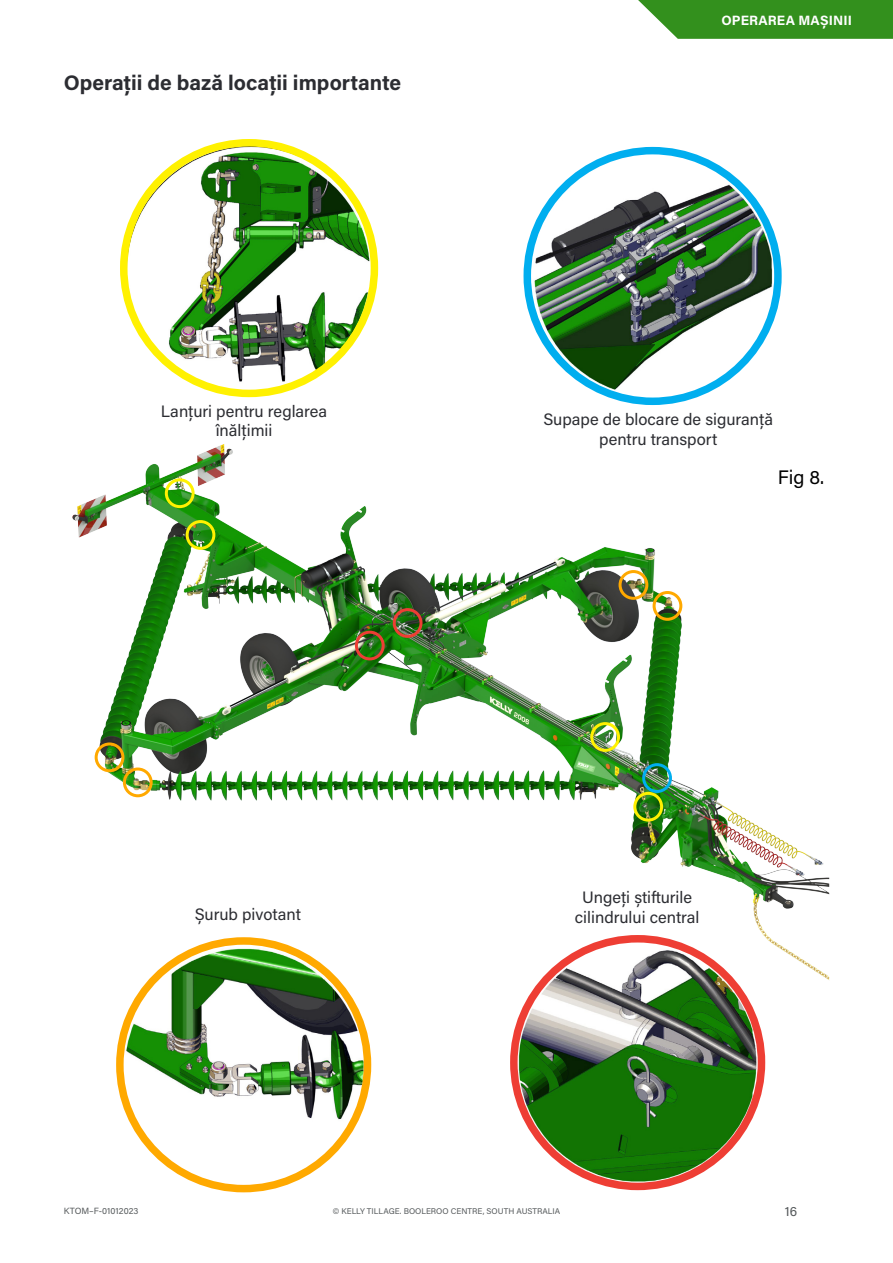
<style>
.page{position:relative;width:893px;height:1263px;background:#fff}
.page>*{position:absolute;margin:0;border:0;box-sizing:border-box;transform-origin:0 0}
.Body_Sub_Headings{font:700 21px "Acumin Pro";color:#2c2d32}
.t1{font:19.5px "Acumin Pro";color:#000}
.Description_Text{font:16.5px/19.8px "Acumin Pro";color:#2c2d32;text-align:center}
.Tab_Label_White{font:700 13.5px "Acumin Pro";letter-spacing:.01em;color:#fff}
.t2{font:13.5px "Acumin Pro";color:#565a5c}
.t3{font:9px "Acumin Pro";color:#565a5c}
.t4{font:8.25px "Acumin Pro";color:#565a5c}
</style>
<div class="page">
<svg style="left:638px;top:0;width:255px;height:39px;background:#43992f"></svg>
<img style="left:72px;top:444px;width:757px;height:543px">
<img style="left:514px;top:939px;width:247px;height:247px;border-radius:124px">
<div style="left:510px;top:935px;width:255px;height:255px;border:8px solid #ee3e34;border-radius:50%"></div>
<img style="left:527px;top:151px;width:251px;height:250px;border-radius:125px">
<div style="left:523px;top:147px;width:259px;height:258px;border:8px solid #00aeef;border-radius:50%"></div>
<img style="left:124px;top:143px;width:250px;height:250px;border-radius:125px">
<div style="left:120px;top:139px;width:258px;height:258px;border:8px solid #fff101;border-radius:50%"></div>
<img style="left:120px;top:941px;width:247px;height:247px;border-radius:124px">
<div style="left:116px;top:937px;width:255px;height:255px;border:8px solid #ffa900;border-radius:50%"></div>
<div style="left:165px;top:478px;width:30px;height:30px;border:3px solid #fff101;border-radius:50%"></div>
<div style="left:186px;top:520px;width:29px;height:30px;border:3px solid #fff101;border-radius:50%"></div>
<div style="left:633px;top:792px;width:30px;height:30px;border:3px solid #fff101;border-radius:50%"></div>
<div style="left:590px;top:722px;width:30px;height:30px;border:3px solid #fff101;border-radius:50%"></div>
<div style="left:642px;top:763px;width:30px;height:30px;border:3px solid #00aeef;border-radius:50%"></div>
<div style="left:123px;top:767px;width:30px;height:30px;border:3px solid #ffa900;border-radius:50%"></div>
<div style="left:95px;top:742px;width:29px;height:30px;border:3px solid #ffa900;border-radius:50%"></div>
<div style="left:619px;top:570px;width:29px;height:30px;border:3px solid #ffa900;border-radius:50%"></div>
<div style="left:653px;top:591px;width:29px;height:30px;border:3px solid #ffa900;border-radius:50%"></div>
<div style="left:355px;top:631px;width:30px;height:29px;border:3px solid #ee3e34;border-radius:50%"></div>
<div style="left:393px;top:608px;width:29px;height:30px;border:3px solid #ee3e34;border-radius:50%"></div>
<p class="Body_Sub_Headings" style="left:64px;top:68px;width:339px">Operații de bază locații importante</p>
<p class="Description_Text" style="left:161px;top:400px;width:168px">Lanțuri pentru reglarea înălțimii</p>
<p class="Tab_Label_White" style="left:721px;top:11px;width:132px">OPERAREA MAȘINII</p>
<p class="Description_Text" style="left:543px;top:409px;width:231px">Supape de blocare de siguranță pentru transport</p>
<p class="t1" style="left:778px;top:464px;width:48px">Fig 8.</p>
<p class="Description_Text" style="left:195px;top:903px;width:108px">Șurub pivotant</p>
<p class="Description_Text" style="left:575px;top:887px;width:126px">Ungeți știfturile cilindrului central</p>
<p class="t3" style="left:64px;top:1205px;width:76px">KTOM–F-01012023</p>
<p class="t4" style="left:333px;top:1205px;width:229px">© KELLY TILLAGE. BOOLEROO CENTRE, SOUTH AUSTRALIA</p>
<p class="t2" style="left:785px;top:1201px;width:14px">16</p>
</div>
